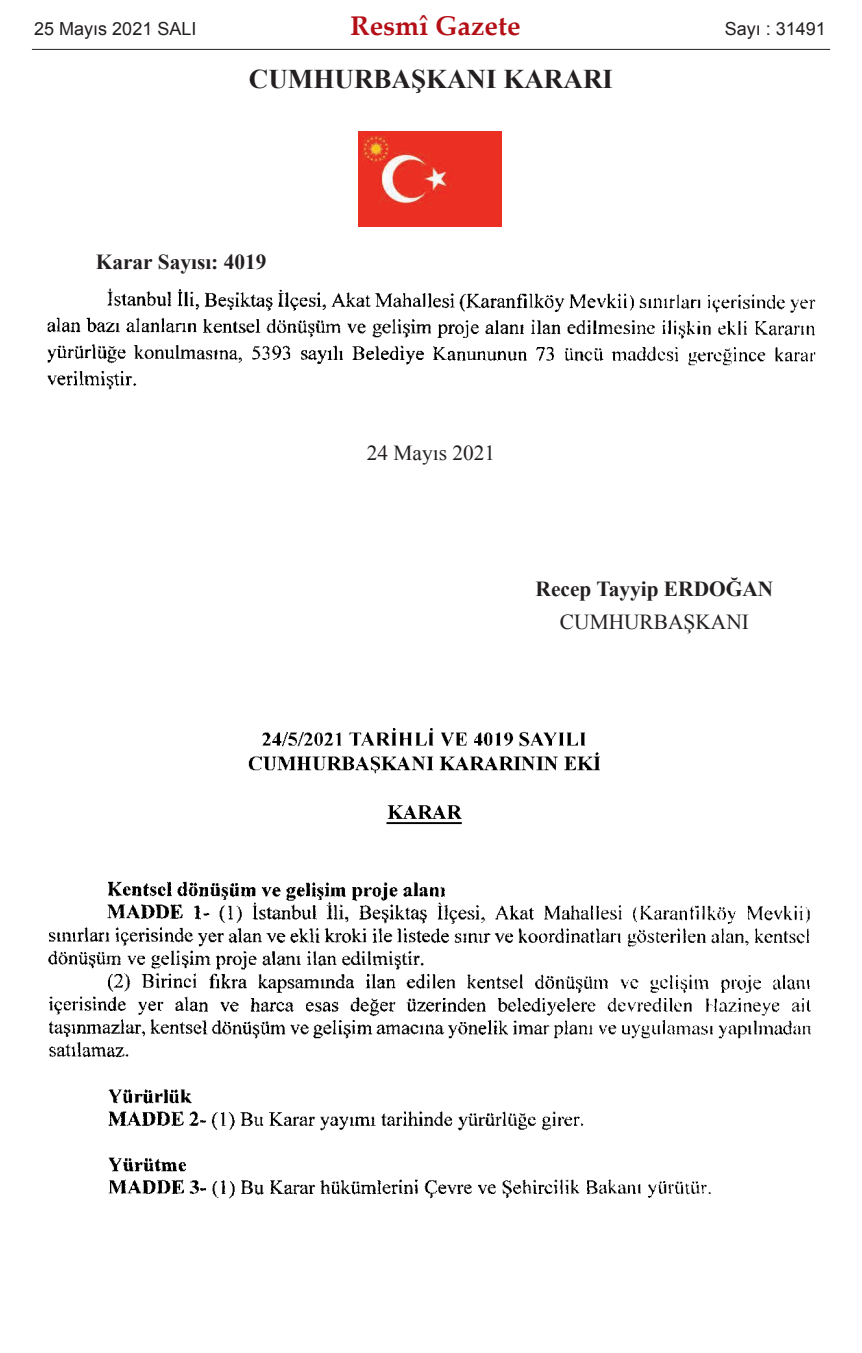
<style>
.page{position:relative;width:862px;height:1353px;background:#fff}
.page>*{position:absolute;margin:0;border:0;box-sizing:border-box;transform-origin:0 0}
.t1{font:700 27px "Times New Roman";color:#231f20}
.t2{font:700 27px "Palatino Linotype";color:#b40e16}
.t3{font:700 21.38px "Times New Roman";color:#231f20}
.t4{font:21.38px "Times New Roman";color:#231f20}
.t5{font:18px "Arial";color:#231f20}
</style>
<div class="page">
<img style="left:358px;top:131px;width:143px;height:96px">
<img style="left:47px;top:288px;width:769px;height:102px">
<img style="left:48px;top:728px;width:763px;height:471px">
<hr style="left:32px;top:49px;width:797px;height:1px;background:#231f20">
<p class="t5" style="left:34px;top:18px;width:164px">25 Mayıs 2021 SALI</p>
<p class="t2" style="left:350px;top:15px;width:171px">Resmî Gazete</p>
<p class="t5" style="left:724px;top:18px;width:103px">Sayı : 31491</p>
<p class="t1" style="left:249px;top:64px;width:365px">CUMHURBAŞKANI KARARI</p>
<p class="t3" style="left:96px;top:250px;width:172px">Karar Sayısı: 4019</p>
<p class="t4" style="left:366px;top:441px;width:130px">24 Mayıs 2021</p>
<p class="t3" style="left:535px;top:576px;width:239px">Recep Tayyip ERDOĞAN</p>
<p class="t4" style="left:559px;top:610px;width:190px">CUMHURBAŞKANI</p>
</div>
